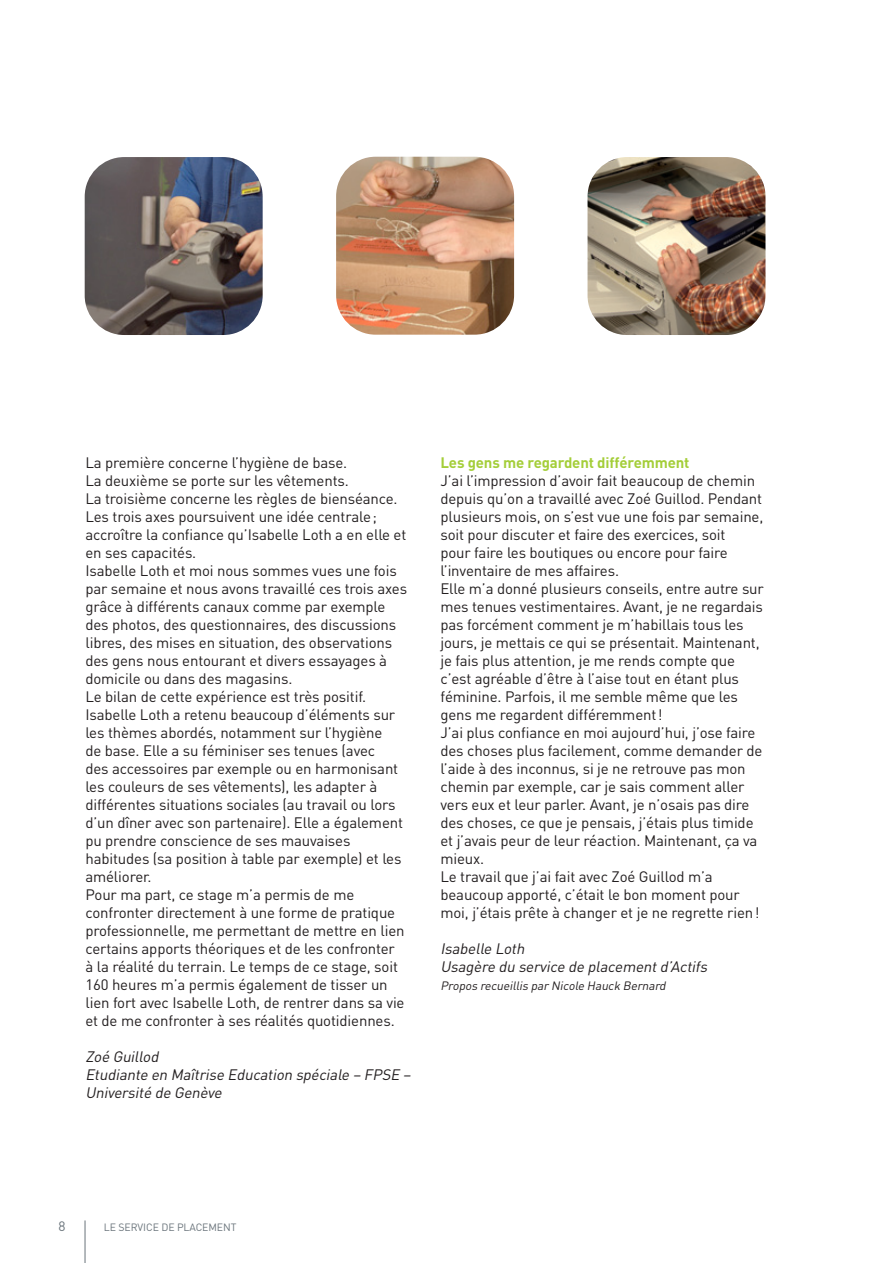
<style>
.page{position:relative;width:893px;height:1263px;background:#fff}
.page>*{position:absolute;margin:0;border:0;box-sizing:border-box;transform-origin:0 0}
.t1{font:15px/18px "DIN";letter-spacing:-.01em;color:#231f20}
.t2{font:italic 15px/18px "DIN";color:#231f20}
.t3{font:700 15px "DIN";letter-spacing:-.01em;color:#a4ce39}
.t4{font:13.5px "DIN";color:#6a747b}
.t5{font:italic 12px "DIN";color:#231f20}
.t6{font:10.5px "DIN";color:#6a747b}
</style>
<div class="page">
<hr style="left:85px;top:1220px;width:1px;height:43px;background:#6a747b">
<img style="left:85px;top:157px;width:178px;height:178px">
<img style="left:587px;top:157px;width:178px;height:178px">
<img style="left:336px;top:157px;width:178px;height:178px">
<p class="t1" style="left:85px;top:453px;width:323px">La première concerne l’hygiène de base.<br>La deuxième se porte sur les vêtements.<br>La troisième concerne les règles de bienséance.<br>Les trois axes poursuivent une idée centrale; accroître la confiance qu’Isabelle Loth a en elle et en ses capacités.<br>Isabelle Loth et moi nous sommes vues une fois par semaine et nous avons travaillé ces trois axes grâce à différents canaux comme par exemple des photos, des questionnaires, des discussions libres, des mises en situation, des observations des gens nous entourant et divers essayages à domicile ou dans des magasins.<br>Le bilan de cette expérience est très positif.<br>Isabelle Loth a retenu beaucoup d’éléments sur les thèmes abordés, notamment sur l’hygiène<br>de base. Elle a su féminiser ses tenues (avec<br>des accessoires par exemple ou en harmonisant les couleurs de ses vêtements), les adapter à différentes situations sociales (au travail ou lors d’un dîner avec son partenaire). Elle a également pu prendre conscience de ses mauvaises habitudes (sa position à table par exemple) et les améliorer.<br>Pour ma part, ce stage m’a permis de me confronter directement à une forme de pratique professionnelle, me permettant de mettre en lien certains apports théoriques et de les confronter<br>à la réalité du terrain. Le temps de ce stage, soit 160 heures m’a permis également de tisser un lien fort avec Isabelle Loth, de rentrer dans sa vie et de me confronter à ses réalités quotidiennes.</p>
<p class="t2" style="left:85px;top:1047px;width:330px">Zoé Guillod<br>Etudiante en Maîtrise Education spéciale – FPSE –<br>Université de Genève</p>
<p class="t3" style="left:440px;top:453px;width:251px">Les gens me regardent différemment</p>
<p class="t1" style="left:440px;top:471px;width:325px">J’ai l’impression d’avoir fait beaucoup de chemin depuis qu’on a travaillé avec Zoé Guillod. Pendant plusieurs mois, on s’est vue une fois par semaine, soit pour discuter et faire des exercices, soit<br>pour faire les boutiques ou encore pour faire l’inventaire de mes affaires.<br>Elle m’a donné plusieurs conseils, entre autre sur mes tenues vestimentaires. Avant, je ne regardais pas forcément comment je m’habillais tous les jours, je mettais ce qui se présentait. Maintenant, je fais plus attention, je me rends compte que c’est agréable d’être à l’aise tout en étant plus féminine. Parfois, il me semble même que les gens me regardent différemment!<br>J’ai plus confiance en moi aujourd’hui, j’ose faire des choses plus facilement, comme demander de l’aide à des inconnus, si je ne retrouve pas mon chemin par exemple, car je sais comment aller vers eux et leur parler. Avant, je n’osais pas dire des choses, ce que je pensais, j’étais plus timide et j’avais peur de leur réaction. Maintenant, ça va mieux.<br>Le travail que j’ai fait avec Zoé Guillod m’a beaucoup apporté, c’était le bon moment pour moi, j’étais prête à changer et je ne regrette rien!</p>
<p class="t2" style="left:440px;top:939px;width:271px">Isabelle Loth<br>Usagère du service de placementd’Actifs</p>
<p class="t5" style="left:440px;top:978px;width:229px">Propos recueillis parNicole Hauck Bernard</p>
<p class="t4" style="left:59px;top:1218px;width:9px">8</p>
<p class="t6" style="left:104px;top:1221px;width:22px">le service</p>
<p class="t6" style="left:161px;top:1221px;width:24px">de placement</p>
</div>
